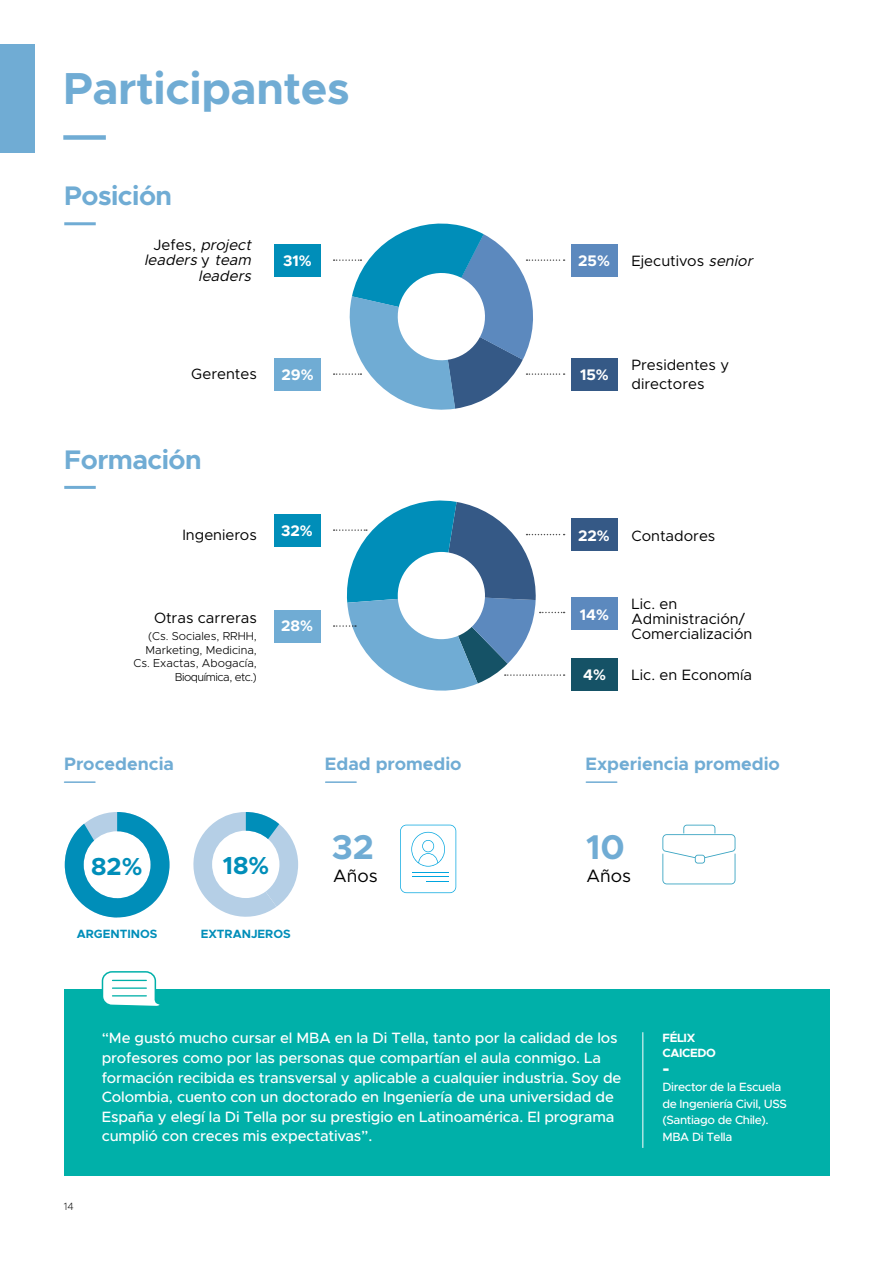
<style>
.page{position:relative;width:893px;height:1263px;background:#fff}
.page>*{position:absolute;margin:0;border:0;box-sizing:border-box;transform-origin:0 0}
.t1{font:700 45px "Metropolis";letter-spacing:-.01em;color:#70acd4}
.t2{font:700 34.5px "Metropolis";color:#70acd4}
.t3{font:700 27px "Metropolis";letter-spacing:-.02em;color:#70acd4}
.t4{font:700 24.75px "Metropolis";color:#008eb9}
.t5{font:700 19.5px "Metropolis";color:#fff}
.t6{font:700 18px "Metropolis";color:#70acd4}
.t7{font:18px "Metropolis";color:#000}
.t8{font:700 15.45px "Metropolis";color:#fff}
.t9{font:500 15px/19.5px "Metropolis";letter-spacing:-.01em;color:#fff}
.t10{font:15px/15.5px "Metropolis";color:#000}
.t11{font:italic 15px/15.5px "Metropolis";color:#000;text-align:right}
.t12{font:500 12px/16.5px "Metropolis";letter-spacing:-.03em;color:#fff}
.t13{font:700 12px "Metropolis";color:#008eb9}
.t14{font:700 12px/15px "Metropolis";letter-spacing:-.03em;color:#fff}
.t15{font:300 11.55px/13.5px "Metropolis";color:#000;text-align:right}
.t16{font:200 10.5px "Metropolis";color:#000}
.s1{font-style:normal}
.s2{font-style:italic}
</style>
<div class="page">
<div style="left:274px;top:610px;width:47px;height:33px;background:#70acd4"></div>
<div style="left:274px;top:514px;width:47px;height:32px;background:#008eb9"></div>
<div style="left:571px;top:658px;width:47px;height:32px;background:#155266"></div>
<div style="left:571px;top:518px;width:47px;height:33px;background:#355986"></div>
<div style="left:571px;top:598px;width:47px;height:32px;background:#5c89be"></div>
<svg style="left:334px;top:500px;width:231px;height:191px"></svg>
<div style="left:274px;top:244px;width:47px;height:32px;background:#008eb9"></div>
<div style="left:571px;top:244px;width:47px;height:32px;background:#5c89be"></div>
<div style="left:571px;top:358px;width:47px;height:32px;background:#355986"></div>
<div style="left:274px;top:358px;width:47px;height:32px;background:#70acd4"></div>
<svg style="left:334px;top:223px;width:231px;height:187px"></svg>
<svg style="left:65px;top:812px;width:104px;height:105px"></svg>
<hr style="left:65px;top:781px;width:30px;height:2px;background:#70acd4">
<hr style="left:326px;top:781px;width:30px;height:2px;background:#70acd4">
<hr style="left:586px;top:781px;width:31px;height:2px;background:#70acd4">
<div style="left:0;top:44px;width:35px;height:109px;background:#70acd4"></div>
<div style="left:63px;top:135px;width:43px;height:5px;background:#70acd4"></div>
<div style="left:64px;top:989px;width:766px;height:186px;background:#00b0a9"></div>
<hr style="left:642px;top:1032px;width:1px;height:116px;background:#fff">
<hr style="left:64px;top:486px;width:32px;height:3px;background:#70acd4">
<hr style="left:64px;top:222px;width:32px;height:3px;background:#70acd4">
<svg style="left:193px;top:812px;width:105px;height:105px"></svg>
<svg style="left:400px;top:825px;width:56px;height:68px"></svg>
<svg style="left:662px;top:825px;width:73px;height:59px"></svg>
<svg style="left:101px;top:971px;width:59px;height:35px"></svg>
<hr style="left:113px;top:980px;width:33px;height:1px;background:#00b0a9">
<hr style="left:113px;top:987px;width:33px;height:2px;background:#00b0a9">
<hr style="left:113px;top:995px;width:33px;height:1px;background:#00b0a9">
<h1 class="t1" style="left:63px;top:60px;width:288px">Participantes</h1>
<h3 class="t3" style="left:64px;top:178px;width:109px">Posición</h3>
<p class="t11" style="left:144px;top:237px;width:112px"><span class="s1">Jefes,</span> project leaders <span class="s1">y</span> team leaders</p>
<p class="t8" style="left:283px;top:251px;width:30px">31%</p>
<p class="t8" style="left:578px;top:251px;width:33px">25%</p>
<p class="t10" style="left:631px;top:253px;width:126px">Ejecutivos <span class="s2">senior</span></p>
<p class="t10" style="left:191px;top:366px;width:67px">Gerentes</p>
<p class="t10" style="left:631px;top:355px;width:99px;line-height:19.2px">Presidentes y directores</p>
<p class="t8" style="left:281px;top:365px;width:34px">29%</p>
<p class="t8" style="left:580px;top:365px;width:30px">15%</p>
<h3 class="t3" style="left:64px;top:442px;width:139px">Formación</h3>
<p class="t8" style="left:281px;top:521px;width:33px">32%</p>
<p class="t10" style="left:182px;top:527px;width:76px">Ingenieros</p>
<p class="t10" style="left:631px;top:528px;width:85px">Contadores</p>
<p class="t8" style="left:578px;top:526px;width:33px">22%</p>
<p class="t10" style="left:154px;top:610px;width:104px">Otras carreras</p>
<p class="t15" style="left:134px;top:629px;width:125px">(Cs. Sociales, RRHH,<br>Marketing, Medicina,<br>Cs. Exactas, Abogacía,<br>Bioquímica, etc.)</p>
<p class="t8" style="left:281px;top:616px;width:33px">28%</p>
<p class="t8" style="left:580px;top:605px;width:31px">14%</p>
<p class="t8" style="left:583px;top:665px;width:24px">4%</p>
<p class="t10" style="left:631px;top:596px;width:122px">Lic. en<br>Administración/<br>Comercialización</p>
<p class="t10" style="left:631px;top:667px;width:122px">Lic. en Economía</p>
<p class="t6" style="left:64px;top:752px;width:111px">Procedencia</p>
<p class="t6" style="left:325px;top:752px;width:138px">Edad promedio</p>
<p class="t6" style="left:586px;top:752px;width:196px">Experiencia promedio</p>
<h3 class="t4" style="left:91px;top:850px;width:53px">82%</h3>
<h3 class="t4" style="left:223px;top:850px;width:48px">18%</h3>
<p class="t13" style="left:77px;top:926px;width:82px">ARGENTINOS</p>
<p class="t13" style="left:201px;top:926px;width:92px">EXTRANJEROS</p>
<h2 class="t2" style="left:332px;top:825px;width:43px">32</h2>
<h2 class="t2" style="left:586px;top:825px;width:40px">10</h2>
<p class="t7" style="left:333px;top:865px;width:46px">Años</p>
<p class="t7" style="left:586px;top:864px;width:46px">Años</p>
<p class="t16" style="left:64px;top:1199px;width:11px">14</p>
<p class="t9" style="left:102px;top:1028px;width:521px">“Me gustó mucho cursar el MBA en la Di Tella, tanto por la calidad de los profesores como por las personas que compartían el aula conmigo. La formación recibida es transversal y aplicable a cualquier industria. Soy de Colombia, cuento con un doctorado en Ingeniería de una universidad de España y elegí la Di Tella por su prestigio en Latinoamérica. El programa cumplió con creces mis expectativas”.</p>
<p class="t14" style="left:662px;top:1030px;width:55px">FÉLIX<br>CAICEDO</p>
<h3 class="t5" style="left:662px;top:1056px;width:9px">-</h3>
<p class="t12" style="left:662px;top:1079px;width:126px">Director de la Escuela de Ingeniería Civil, USS (Santiago de Chile).<br>MBA Di Tella</p>
</div>
